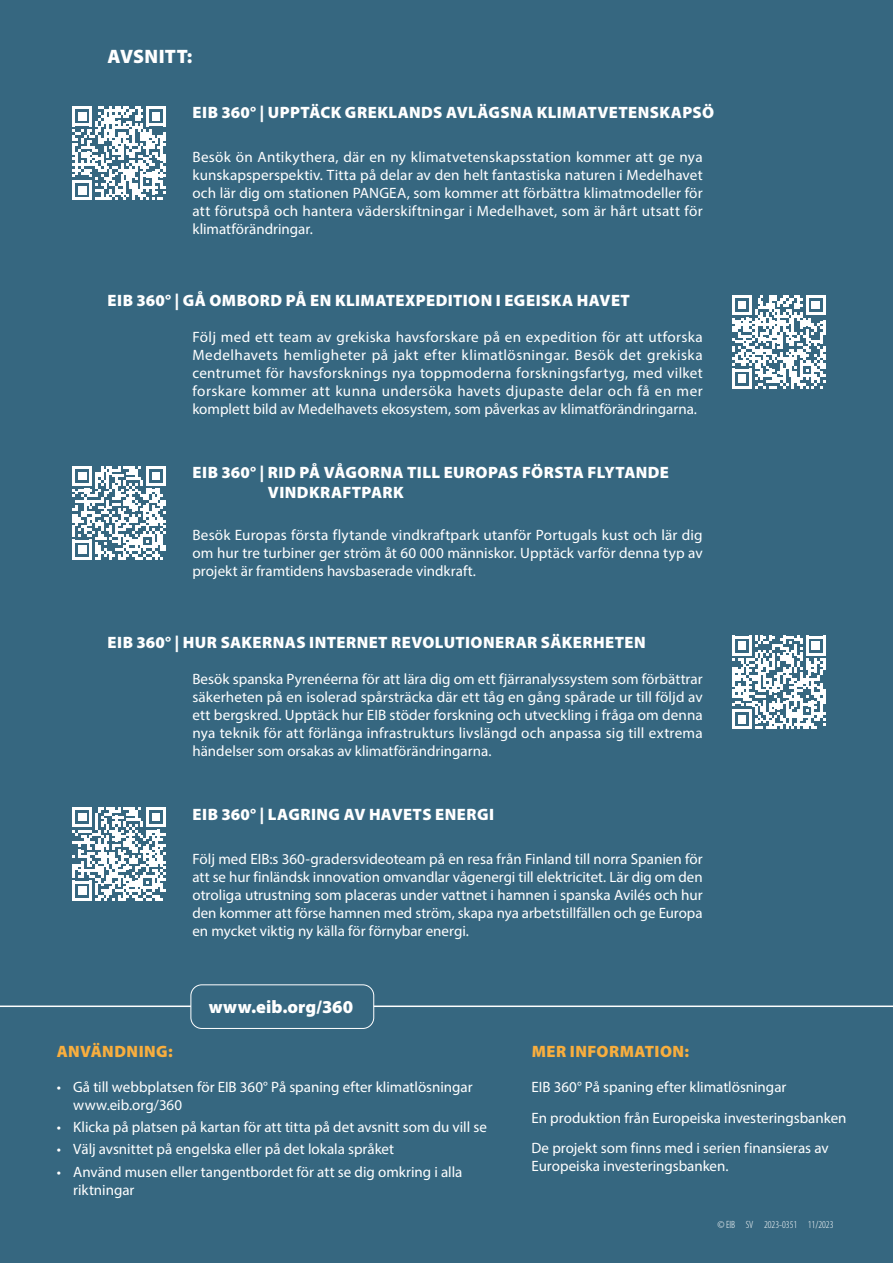
<style>
.page{position:relative;width:893px;height:1263px;background:#366780}
.page>*{position:absolute;margin:0;border:0;box-sizing:border-box;transform-origin:0 0}
.EPISODES{font:900 19.5px "Myriad Pro";letter-spacing:.015em;color:#fff}
.WWW_EIB_PETIT{font:900 18.15px "Myriad Pro";letter-spacing:.005em;color:#fff}
.TITRE_EPISODE{font:900 16.5px/19.8px "Myriad Pro";letter-spacing:.025em;color:#fff}
.TITRE_EPISODE_1{font:900 16.5px "Myriad Pro";letter-spacing:.025em;color:#fff}
.SOUS_TITRE_JAUNE{font:900 16.5px "Myriad Pro";letter-spacing:.025em;color:#f8ae3e}
.TEXTE_EPISODE{font:15px/18px "Myriad Pro";color:#fff;text-align:justify}
.TEXTE_SOUS_TITRE{font:15px/18px "Myriad Pro";color:#fff}
.TEXTE_SOUS_TITRE_1{font:15px/18px "Myriad Pro";color:#fff}
.copyright{font:300 condensed 10.5px "Myriad Pro";color:#fff}
</style>
<div class="page">
<svg style="left:73px;top:107px;width:93px;height:93px"></svg>
<svg style="left:73px;top:466px;width:93px;height:93px"></svg>
<svg style="left:73px;top:807px;width:93px;height:93px"></svg>
<svg style="left:732px;top:295px;width:93px;height:94px"></svg>
<svg style="left:732px;top:636px;width:93px;height:93px"></svg>
<hr style="left:0;top:1005px;width:893px;height:2px;background:#fff">
<div style="left:191px;top:985px;width:183px;height:43px;background:#366780;border-radius:11px"></div>
<div style="left:190px;top:984px;width:184px;height:45px;border:1px solid #fff;border-radius:11px"></div>
<p class="EPISODES" style="left:108px;top:43px;width:86px">AVSNITT:</p>
<p class="TITRE_EPISODE" style="left:193px;top:102px;width:523px">EIB 360° | UPPTÄCK GREKLANDS AVLÄGSNA KLIMATVETENSKAPSÖ</p>
<p class="TEXTE_EPISODE" style="left:192px;top:148px;width:512px">Besök ön Antikythera, där en ny klimatvetenskapsstation kommer att ge nya kunskapsperspektiv. Titta på delar av den helt fantastiska naturen i Medelhavet och lär dig om stationen PANGEA, som kommer att förbättra klimatmodeller för att förutspå och hantera väderskiftningar i Medelhavet, som är hårt utsatt för klimatförändringar.</p>
<p class="TITRE_EPISODE_1" style="left:108px;top:289px;width:524px">EIB 360° | GÅ OMBORD PÅ EN KLIMATEXPEDITION I EGEISKA HAVET</p>
<p class="TEXTE_EPISODE" style="left:192px;top:328px;width:512px">Följ med ett team av grekiska havsforskare på en expedition för att utforska Medelhavets hemligheter på jakt efter klimatlösningar. Besök det grekiska centrumet för havsforsknings nya toppmoderna forskningsfartyg, med vilket forskare kommer att kunna undersöka havets djupaste delar och få en mer komplett bild av Medelhavets ekosystem, som påverkas av klimatförändringarna.</p>
<p class="TITRE_EPISODE" style="left:268px;top:462px;width:403px;text-indent:-75px">EIB 360° | RID PÅ VÅGORNA TILL EUROPAS FÖRSTA FLYTANDE<br>VINDKRAFTPARK</p>
<p class="TEXTE_EPISODE" style="left:192px;top:526px;width:512px">Besök Europas första flytande vindkraftpark utanför Portugals kust och lär dig om hur tre turbiner ger ström åt 60 000 människor. Upptäck varför denna typ av projekt är framtidens havsbaserade vindkraft.</p>
<p class="TITRE_EPISODE_1" style="left:108px;top:631px;width:540px">EIB 360° | HUR SAKERNAS INTERNET REVOLUTIONERAR SÄKERHETEN</p>
<p class="TEXTE_EPISODE" style="left:192px;top:670px;width:512px">Besök spanska Pyrenéerna för att lära dig om ett fjärranalyssystem som förbättrar säkerheten på en isolerad spårsträcka där ett tåg en gång spårade ur till följd av ett bergskred. Upptäck hur EIB stöder forskning och utveckling i fråga om denna nya teknik för att förlänga infrastrukturs livslängd och anpassa sig till extrema händelser som orsakas av klimatförändringarna.</p>
<p class="TITRE_EPISODE" style="left:193px;top:804px;width:303px">EIB 360° | LAGRING AV HAVETS ENERGI</p>
<p class="TEXTE_EPISODE" style="left:192px;top:850px;width:512px">Följ med EIB:s 360-gradersvideoteam på en resa från Finland till norra Spanien för att se hur finländsk innovation omvandlar vågenergi till elektricitet. Lär dig om den otroliga utrustning som placeras under vattnet i hamnen i spanska Avilés och hur den kommer att förse hamnen med ström, skapa nya arbetstillfällen och ge Europa en mycket viktig ny källa för förnybar energi.</p>
<p class="WWW_EIB_PETIT" style="left:209px;top:995px;width:146px">www.eib.org/360</p>
<p class="SOUS_TITRE_JAUNE" style="left:57px;top:1040px;width:117px">ANVÄNDNING:</p>
<p class="TEXTE_SOUS_TITRE" style="left:73px;top:1078px;width:401px;text-indent:-16px">• Gå till webbplatsen för EIB 360° På spaning efter klimatlösningar www.eib.org/360</p>
<p class="TEXTE_SOUS_TITRE" style="left:57px;top:1118px;width:432px">• Klicka på platsen på kartan för att titta på det avsnitt som du vill se</p>
<p class="TEXTE_SOUS_TITRE" style="left:57px;top:1140px;width:339px">• Välj avsnittet på engelska eller på det lokala språket</p>
<p class="TEXTE_SOUS_TITRE" style="left:73px;top:1162px;width:391px;text-indent:-16px">• Använd musen eller tangentbordet för att se dig omkring i alla riktningar</p>
<p class="SOUS_TITRE_JAUNE" style="left:532px;top:1040px;width:159px">MER INFORMATION:</p>
<p class="TEXTE_SOUS_TITRE_1" style="left:531px;top:1078px;width:256px">EIB 360° På spaning efter klimatlösningar</p>
<p class="TEXTE_SOUS_TITRE_1" style="left:531px;top:1108px;width:316px">En produktion från Europeiska investeringsbanken</p>
<p class="TEXTE_SOUS_TITRE_1" style="left:531px;top:1139px;width:299px">De projekt som finns med i serien finansieras av<br>Europeiska investeringsbanken.</p>
<p class="copyright" style="left:717px;top:1219px;width:118px">© EIB SV 2023-0351 11/2023</p>
</div>
